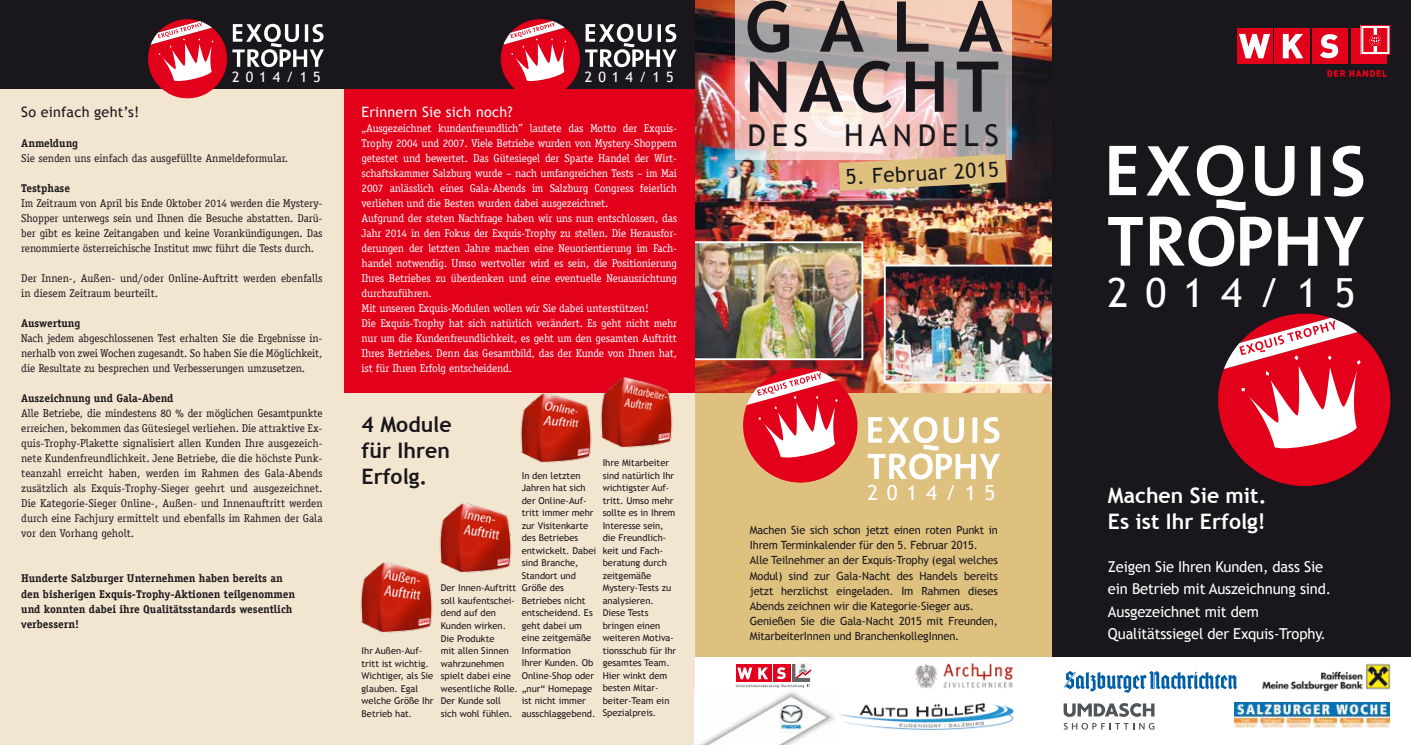
<style>
.page{position:relative;width:1411px;height:745px;background:#fff}
.page>*{position:absolute;margin:0;border:0;box-sizing:border-box;transform-origin:0 0}
.t1{font:700 70px/60px "Trebuchet MS";letter-spacing:.105em;color:#1a171c}
.t2{font:40.12px "Trebuchet MS";letter-spacing:.42em;color:#fff}
.t3{font:30px "Trebuchet MS";letter-spacing:.19em;color:#1a171c}
.t4{font:700 21.25px/26.2px "Trebuchet MS";color:#fff}
.t5{font:700 21.25px/26.2px "Trebuchet MS";color:#1a171c;text-align:justify}
.t6{font:20.75px "Trebuchet MS";letter-spacing:.42em;color:#fff}
.t7{font:20.62px "Trebuchet MS";color:#1a171c}
.t8{font:15px/22.5px "Trebuchet MS";letter-spacing:-.01em;color:#fff}
.t9{font:14.25px "Trebuchet MS";letter-spacing:.015em;color:#fff}
.t10{font:14.25px "Trebuchet MS";letter-spacing:.015em;color:#1a171c}
.t11{font:11.25px/15px "Officina Serif";letter-spacing:-.01em;color:#1a171c;text-align:justify}
.t12{font:11.25px/15px "Officina Serif";letter-spacing:-.015em;color:#fff}
.t13{font:11.25px/15px "Trebuchet MS";letter-spacing:-.01em;color:#1a171c}
.t14{font:700 11.25px/15px "Officina Serif";color:#1a171c}
.t15{font:9.38px/12.5px "Trebuchet MS";color:#1a171c}
</style>
<div class="page">
<div style="left:694px;top:0;width:358px;height:656px;background:#dec17f"></div>
<img style="left:694px;top:0;width:358px;height:392px">
<svg style="left:867px;top:416px;width:132px;height:63px"></svg>
<svg style="left:743px;top:368px;width:114px;height:114px"></svg>
<img style="left:695px;top:244px;width:165px;height:113px">
<div style="left:692px;top:241px;width:171px;height:119px;border:2px solid #fff"></div>
<svg style="left:735px;top:0;width:277px;height:159px"></svg>
<img style="left:838px;top:154px;width:168px;height:37px">
<div style="left:0;top:0;width:694px;height:744px;background:#f3e6d1"></div>
<div style="left:344px;top:0;width:350px;height:392px;background:#e2001a"></div>
<div style="left:0;top:0;width:694px;height:89px;background:#1a171c"></div>
<img style="left:360px;top:561px;width:73px;height:72px">
<img style="left:439px;top:502px;width:73px;height:71px">
<svg style="left:148px;top:19px;width:176px;height:79px"></svg>
<svg style="left:501px;top:19px;width:175px;height:70px"></svg>
<img style="left:519px;top:392px;width:73px;height:71px">
<img style="left:599px;top:376px;width:74px;height:72px">
<img style="left:886px;top:267px;width:165px;height:113px">
<div style="left:883px;top:264px;width:171px;height:119px;border:2px solid #fff"></div>
<div style="left:1052px;top:0;width:358px;height:656px;background:#1a171c"></div>
<div style="left:1310px;top:146px;width:10px;height:49px;background:#fff"></div>
<svg style="left:1332px;top:145px;width:31px;height:51px"></svg>
<svg style="left:1108px;top:145px;width:209px;height:121px"></svg>
<svg style="left:1324px;top:217px;width:39px;height:48px"></svg>
<svg style="left:1218px;top:313px;width:172px;height:172px"></svg>
<div style="left:1311px;top:29px;width:36px;height:35px;background:#e2001a"></div>
<svg style="left:1320px;top:34px;width:17px;height:24px"></svg>
<svg style="left:1327px;top:70px;width:59px;height:7px"></svg>
<div style="left:1273px;top:28px;width:36px;height:36px;background:#e2001a"></div>
<svg style="left:1282px;top:34px;width:21px;height:24px"></svg>
<div style="left:1236px;top:28px;width:36px;height:36px;background:#e2001a"></div>
<svg style="left:1239px;top:34px;width:30px;height:24px"></svg>
<div style="left:1350px;top:28px;width:36px;height:36px;background:#e2001a"></div>
<svg style="left:1362px;top:27px;width:25px;height:26px"></svg>
<div style="left:1360px;top:25px;width:29px;height:30px;border:1px solid #e2001a"></div>
<div style="left:1363px;top:28px;width:9px;height:23px;background:#e2001a;border:1px solid #e2001a"></div>
<div style="left:1377px;top:28px;width:9px;height:23px;background:#e2001a;border:1px solid #e2001a"></div>
<svg style="left:1369px;top:35px;width:11px;height:11px"></svg>
<svg style="left:1063px;top:671px;width:173px;height:21px"></svg>
<img style="left:1262px;top:663px;width:129px;height:28px">
<svg style="left:1063px;top:722px;width:66px;height:7px"></svg>
<svg style="left:1139px;top:722px;width:15px;height:7px"></svg>
<svg style="left:1063px;top:703px;width:91px;height:13px"></svg>
<img style="left:1234px;top:702px;width:155px;height:25px">
<img style="left:839px;top:703px;width:174px;height:25px">
<img style="left:694px;top:688px;width:140px;height:56px">
<img style="left:915px;top:662px;width:98px;height:26px">
<div style="left:754px;top:664px;width:17px;height:17px;background:#e2001a"></div>
<svg style="left:758px;top:667px;width:10px;height:11px"></svg>
<div style="left:772px;top:664px;width:18px;height:17px;background:#e2001a"></div>
<svg style="left:776px;top:667px;width:9px;height:11px"></svg>
<svg style="left:736px;top:664px;width:17px;height:17px"></svg>
<svg style="left:737px;top:667px;width:15px;height:11px"></svg>
<svg style="left:792px;top:664px;width:18px;height:17px"></svg>
<svg style="left:795px;top:663px;width:16px;height:14px"></svg>
<svg style="left:735px;top:684px;width:74px;height:3px"></svg>
<p class="t9" style="left:232px;top:68px;width:90px">2014/15</p>
<p class="t9" style="left:585px;top:68px;width:90px">2014/15</p>
<p class="t10" style="left:21px;top:103px;width:120px">So einfach geht’s!</p>
<p class="t14" style="left:21px;top:135px;width:58px">Anmeldung</p>
<p class="t11" style="left:21px;top:151px;width:268px">Sie senden uns einfach das ausgefüllte Anmeldeformular.</p>
<p class="t14" style="left:21px;top:180px;width:50px">Testphase</p>
<p class="t11" style="left:21px;top:196px;width:303px">Im Zeitraum von April bis Ende Oktober 2014 werden die Mystery-Shopper unterwegs sein und Ihnen die Besuche abstatten. Darü&shy;ber gibt es keine Zeitangaben und keine Vorankündigungen. Das renommierte österreichische Institut mwc führt die Tests durch.</p>
<p class="t11" style="left:21px;top:271px;width:303px">Der Innen-, Außen- und/oder Online-Auftritt werden ebenfalls in diesem Zeitraum beurteilt.</p>
<p class="t14" style="left:21px;top:315px;width:60px">Auswertung</p>
<p class="t11" style="left:21px;top:331px;width:303px">Nach jedem abgeschlossenen Test erhalten Sie die Ergebnisse in&shy;nerhalb von zwei Wochen zugesandt. So haben Sie die Möglichkeit, die Resultate zu besprechen und Verbesserungen umzusetzen.</p>
<p class="t14" style="left:21px;top:390px;width:154px">Auszeichnung und Gala-Abend</p>
<p class="t11" style="left:21px;top:406px;width:303px">Alle Betriebe, die mindestens 80 % der möglichen Gesamtpunkte erreichen, bekommen das Gütesiegel verliehen. Die attraktive Ex&shy;quis-Trophy-Plakette signalisiert allen Kunden Ihre ausgezeich&shy;nete Kundenfreundlichkeit. Jene Betriebe, die die höchste Punk&shy;teanzahl erreicht haben, werden im Rahmen des Gala-Abends zusätzlich als Exquis-Trophy-Sieger geehrt und ausgezeichnet.<br>Die Kategorie-Sieger Online-, Außen- und Innenauftritt werden durch eine Fachjury ermittelt und ebenfalls im Rahmen der Gala vor den Vorhang geholt.</p>
<p class="t14" style="left:21px;top:570px;width:275px">Hunderte Salzburger Unternehmen haben bereits an den bisherigen Exquis-Trophy-Aktionen teilgenommen und konnten dabei ihre Qualitätsstandards wesentlich verbessern!</p>
<p class="t9" style="left:361px;top:103px;width:152px">Erinnern Sie sich noch?</p>
<p class="t12" style="left:361px;top:121px;width:317px">„Ausgezeichnet kundenfreundlich” lautete das Motto der Exquis-Trophy 2004 und 2007. Viele Betriebe wurden von Mystery-Shoppern getestet und bewertet. Das Gütesiegel der Sparte Handel der Wirt&shy;schaftskammer Salzburg wurde – nach umfangreichen Tests – im Mai 2007 anlässlich eines Gala-Abends im Salzburg Congress feierlich verliehen und die Besten wurden dabei ausgezeichnet.<br>Aufgrund der steten Nachfrage haben wir uns nun entschlossen, das Jahr 2014 in den Fokus der Exquis-Trophy zu stellen. Die Herausfor&shy;derungen der letzten Jahre machen eine Neuorientierung im Fach&shy;handel notwendig. Umso wertvoller wird es sein, die Positionierung Ihres Betriebes zu überdenken und eine eventuelle Neuausrichtung durchzuführen.<br>Mit unseren Exquis-Modulen wollen wir Sie dabei unterstützen!<br>Die Exquis-Trophy hat sich natürlich verändert. Es geht nicht mehr nur um die Kundenfreundlichkeit, es geht um den gesamten Auftritt Ihres Betriebes. Denn das Gesamtbild, das der Kunde von Ihnen hat, ist für Ihren Erfolg entscheidend.</p>
<h3 class="t5" style="left:361px;top:411px;width:92px">4 Module für Ihren Erfolg.</h3>
<p class="t15" style="left:602px;top:456px;width:75px">Ihre Mitarbeiter sind natürlich Ihr wichtigster Auf&shy;tritt. Umso mehr sollte es in Ihrem<br>Interesse sein, die Freundlich&shy;keit und Fach&shy;beratung durch zeitgemäße<br>Mystery-Tests zu analysieren.<br>Diese Tests bringen einen weiteren Motiva&shy;tionsschub für Ihr gesamtes Team.<br>Hier winkt dem besten Mitar&shy;beiter-Team ein<br>Spezialpreis.</p>
<p class="t15" style="left:521px;top:469px;width:76px">In den letzten<br>Jahren hat sich der Online-Auf&shy;tritt immer mehr zur Visitenkarte des Betriebes entwickelt. Dabei sind Branche,<br>Standort und<br>Größe des<br>Betriebes nicht entscheidend. Es geht dabei um eine zeitgemäße<br>Information<br>Ihrer Kunden. Ob<br>Online-Shop oder</p>
<p class="t15" style="left:521px;top:694px;width:75px">ist nicht immer ausschlaggebend.</p>
<p class="t15" style="left:441px;top:581px;width:153px">Der Innen-Auftritt<br>soll kaufentschei-<br>dend auf den<br>Kunden wirken.<br>Die Produkte<br>mit allen Sinnen<br>wahrzunehmen<br>spielt dabei eine<br>wesentliche Rolle. „nur“ Homepage<br>Der Kunde soll<br>sich wohl fühlen.</p>
<p class="t15" style="left:361px;top:644px;width:73px">Ihr Außen-Auf&shy;tritt ist wichtig.<br>Wichtiger, als Sie glauben. Egal welche Größe Ihr<br>Betrieb hat.</p>
<h1 class="t1" style="left:744px;top:-3px;width:259px">GALA<br>NACHT</h1>
<h3 class="t3" style="left:747px;top:117px;width:253px">DES HANDELS</h3>
<h3 class="t7" style="left:845px;top:165px;width:154px;rotate:-3deg">5. Februar 2015</h3>
<h3 class="t6" style="left:867px;top:480px;width:130px">2014/15</h3>
<p class="t13" style="left:749px;top:522px;width:250px">Machen Sie sich schon jetzt einen roten Punkt in Ihrem Terminkalender für den 5. Februar 2015.<br>Alle Teilnehmer an der Exquis-Trophy (egal welches Modul) sind zur Gala-Nacht des Handels bereits jetzt herzlichst eingeladen. Im Rahmen dieses Abends zeichnen wir die Kategorie-Sieger aus.<br>Genießen Sie die Gala-Nacht 2015 mit Freunden, MitarbeiterInnen und BranchenkollegInnen.</p>
<h2 class="t2" style="left:1107px;top:268px;width:249px">2014/15</h2>
<h3 class="t4" style="left:1107px;top:482px;width:160px">Machen Sie mit.<br>Es ist Ihr Erfolg!</h3>
<h3 class="t8" style="left:1107px;top:555px;width:225px">Zeigen Sie Ihren Kunden, dass Sie ein Betrieb mit Auszeichnung sind.<br>Ausgezeichnet mit dem<br>Qualitätssiegel der Exquis-Trophy.</h3>
</div>
